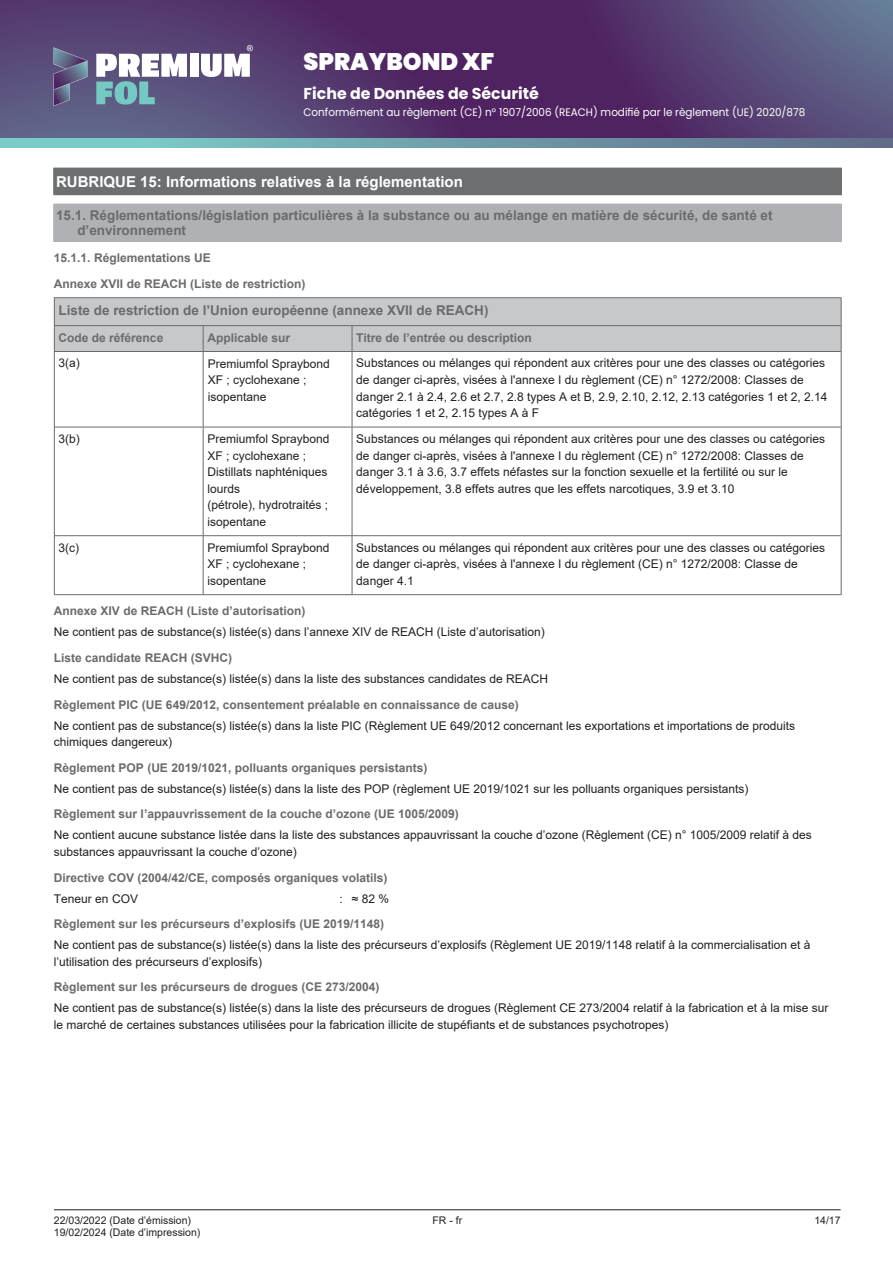
<style>
.page{position:relative;width:893px;height:1263px;background:#fff}
.page>*{position:absolute;margin:0;border:0;box-sizing:border-box;transform-origin:0 0}
.t1{font:900 24px "Poppins";color:#fff}
.t2{font:700 15.75px "Poppins";color:#fff}
.t3{font:700 15px "Arial";color:#fff}
.t4{font:700 13.5px/15.5px "Arial";color:#6a6b6d}
.t5{font:12px/16.5px "Arial";color:#231f20}
.t6{font:700 12px/25.5px "Arial";color:#6a6b6d}
.t7{font:10.95px "Poppins";color:#fff;scale:.95 1}
.t8{font:10.5px/12px "Arial";color:#231f20}
</style>
<div class="page">
<hr style="left:54px;top:1209px;width:787px;height:1px;background:#231f20">
<div style="left:54px;top:168px;width:787px;height:27px;background:#6c6e70"></div>
<svg style="left:53px;top:168px;width:1px;height:27px"></svg>
<svg style="left:841px;top:168px;width:1px;height:27px"></svg>
<div style="left:54px;top:204px;width:787px;height:19px;background:#afb1b4"></div>
<div style="left:54px;top:223px;width:787px;height:18px;background:#afb1b4"></div>
<hr style="left:53px;top:204px;width:1px;height:37px;background:#afb1b4">
<hr style="left:841px;top:204px;width:1px;height:37px;background:#afb1b4">
<hr style="left:54px;top:241px;width:787px;height:1px;background:#afb1b4">
<div style="left:55px;top:298px;width:786px;height:27px;background:#c7c8ca"></div>
<div style="left:55px;top:326px;width:148px;height:25px;background:#c7c8ca"></div>
<div style="left:204px;top:326px;width:148px;height:25px;background:#c7c8ca"></div>
<div style="left:352px;top:326px;width:489px;height:25px;background:#c7c8ca"></div>
<hr style="left:54px;top:298px;width:1px;height:296px;background:#6a6b6d">
<hr style="left:841px;top:298px;width:1px;height:296px;background:#6a6b6d">
<svg style="left:203px;top:326px;width:1px;height:25px"></svg>
<hr style="left:203px;top:352px;width:1px;height:75px;background:#6a6b6d">
<hr style="left:203px;top:427px;width:1px;height:108px;background:#6a6b6d">
<hr style="left:203px;top:536px;width:1px;height:58px;background:#6a6b6d">
<svg style="left:352px;top:326px;width:1px;height:25px"></svg>
<hr style="left:352px;top:352px;width:1px;height:75px;background:#6a6b6d">
<hr style="left:352px;top:427px;width:1px;height:108px;background:#6a6b6d">
<hr style="left:352px;top:536px;width:1px;height:58px;background:#6a6b6d">
<hr style="left:54px;top:297px;width:787px;height:1px;background:#6a6b6d">
<hr style="left:55px;top:325px;width:786px;height:1px;background:#6a6b6d">
<hr style="left:55px;top:351px;width:786px;height:1px;background:#6a6b6d">
<hr style="left:55px;top:427px;width:786px;height:1px;background:#6a6b6d">
<hr style="left:55px;top:535px;width:786px;height:1px;background:#6a6b6d">
<hr style="left:54px;top:594px;width:787px;height:1px;background:#6a6b6d">
<svg style="left:0;top:0;width:545px;height:139px;background:#543a6f"></svg>
<svg style="left:545px;top:0;width:348px;height:139px;background:#564173"></svg>
<svg style="left:0;top:139px;width:893px;height:8px;background:#6fa0ab"></svg>
<div style="left:190px;top:54px;width:8px;height:23px;background:#fff"></div>
<svg style="left:96px;top:54px;width:91px;height:51px"></svg>
<svg style="left:201px;top:45px;width:52px;height:32px"></svg>
<svg style="left:54px;top:47px;width:33px;height:59px;background:#616185"></svg>
<h1 class="t1" style="left:304px;top:48px;width:192px">SPRAYBOND XF</h1>
<h2 class="t2" style="left:304px;top:85px;width:237px">Fiche de Données de Sécurité</h2>
<p class="t7" style="left:304px;top:106px;width:530px">Conformément au règlement (CE) n° 1907/2006 (REACH) modifié par le règlement (UE) 2020/878</p>
<p class="t3" style="left:56px;top:171px;width:408px">RUBRIQUE 15: Informations relatives à la réglementation</p>
<p class="t4" style="left:77px;top:208px;width:697px;text-indent:-21px">15.1. Réglementations/législation particulières à la substance ou au mélange en matière de sécurité, de santé et d’environnement</p>
<p class="t6" style="left:54px;top:245px;width:253px">15.1.1. Réglementations UE<br>Annexe XVII de REACH (Liste de restriction)</p>
<p class="t4" style="left:59px;top:303px;width:431px">Liste de restriction de l’Union européenne (annexe XVII de REACH)</p>
<p class="t6" style="left:59px;top:325px;width:106px">Code de référence</p>
<p class="t6" style="left:207px;top:325px;width:84px">Applicable sur</p>
<p class="t6" style="left:356px;top:325px;width:177px">Titre de l’entrée ou description</p>
<p class="t5" style="left:59px;top:355px;width:23px">3(a)</p>
<p class="t5" style="left:208px;top:355px;width:124px">Premiumfol Spraybond<br>XF ; cyclohexane ; isopentane</p>
<p class="t5" style="left:356px;top:355px;width:473px">Substances ou mélanges qui répondent aux critères pour une des classes ou catégories de danger ci-après, visées à l'annexe I du règlement (CE) n° 1272/2008: Classes de danger 2.1 à 2.4, 2.6 et 2.7, 2.8 types A et B, 2.9, 2.10, 2.12, 2.13 catégories 1 et 2, 2.14 catégories 1 et 2, 2.15 types A à F</p>
<p class="t5" style="left:59px;top:430px;width:23px">3(b)</p>
<p class="t5" style="left:207px;top:430px;width:124px">Premiumfol Spraybond<br>XF ; cyclohexane ;<br>Distillats naphténiques lourds<br>(pétrole), hydrotraités ; isopentane</p>
<p class="t5" style="left:356px;top:430px;width:470px">Substances ou mélanges qui répondent aux critères pour une des classes ou catégories de danger ci-après, visées à l'annexe I du règlement (CE) n° 1272/2008: Classes de danger 3.1 à 3.6, 3.7 effets néfastes sur la fonction sexuelle et la fertilité ou sur le développement, 3.8 effets autres que les effets narcotiques, 3.9 et 3.10</p>
<p class="t5" style="left:59px;top:539px;width:22px">3(c)</p>
<p class="t5" style="left:207px;top:539px;width:124px">Premiumfol Spraybond<br>XF ; cyclohexane ; isopentane</p>
<p class="t5" style="left:356px;top:539px;width:470px">Substances ou mélanges qui répondent aux critères pour une des classes ou catégories de danger ci-après, visées à l'annexe I du règlement (CE) n° 1272/2008: Classe de danger 4.1</p>
<p class="t6" style="left:54px;top:598px;width:253px">Annexe XIV de REACH (Liste d’autorisation)</p>
<p class="t5" style="left:54px;top:624px;width:492px">Ne contient pas de substance(s) listée(s) dans l’annexe XIV de REACH (Liste d’autorisation)</p>
<p class="t6" style="left:54px;top:645px;width:180px">Liste candidate REACH (SVHC)</p>
<p class="t5" style="left:54px;top:670px;width:496px">Ne contient pas de substance(s) listée(s) dans la liste des substances candidates de REACH</p>
<p class="t6" style="left:54px;top:692px;width:466px">Règlement PIC (UE 649/2012, consentement préalable en connaissance de cause)</p>
<p class="t5" style="left:54px;top:717px;width:743px">Ne contient pas de substance(s) listée(s) dans la liste PIC (Règlement UE 649/2012 concernant les exportations et importations de produits chimiques dangereux)</p>
<p class="t6" style="left:54px;top:755px;width:375px">Règlement POP (UE 2019/1021, polluants organiques persistants)</p>
<p class="t5" style="left:54px;top:780px;width:696px">Ne contient pas de substance(s) listée(s) dans la liste des POP (règlement UE 2019/1021 sur les polluants organiques persistants)</p>
<p class="t6" style="left:54px;top:801px;width:406px">Règlement sur l’appauvrissement de la couche d’ozone (UE 1005/2009)</p>
<p class="t5" style="left:54px;top:827px;width:759px">Ne contient aucune substance listée dans la liste des substances appauvrissant la couche d’ozone (Règlement (CE) n° 1005/2009 relatif à des substances appauvrissant la couche d’ozone)</p>
<p class="t6" style="left:54px;top:865px;width:335px">Directive COV (2004/42/CE, composés organiques volatils)</p>
<p class="t5" style="left:54px;top:890px;width:86px">Teneur en COV</p>
<p class="t5" style="left:339px;top:890px;width:51px">: ≈82%</p>
<p class="t6" style="left:54px;top:911px;width:332px">Règlement sur les précurseurs d’explosifs (UE 2019/1148)</p>
<p class="t5" style="left:54px;top:937px;width:758px">Ne contient pas de substance(s) listée(s) dans la liste des précurseurs d’explosifs (Règlement UE 2019/1148 relatif à la commercialisation et à l’utilisation des précurseurs d’explosifs)</p>
<p class="t6" style="left:54px;top:974px;width:327px">Règlement sur les précurseurs de drogues (CE 273/2004)</p>
<p class="t5" style="left:54px;top:1000px;width:776px">Ne contient pas de substance(s) listée(s) dans la liste des précurseurs de drogues (Règlement CE 273/2004 relatif à la fabrication et à la mise sur le marché de certaines substances utilisées pour la fabrication illicite de stupéfiants et de substances psychotropes)</p>
<p class="t8" style="left:54px;top:1214px;width:148px">22/03/2022 (Date d’émission)<br>19/02/2024 (Date d’impression)</p>
<p class="t8" style="left:432px;top:1214px;width:31px">FR - fr</p>
<p class="t8" style="left:814px;top:1214px;width:28px">14/17</p>
</div>
